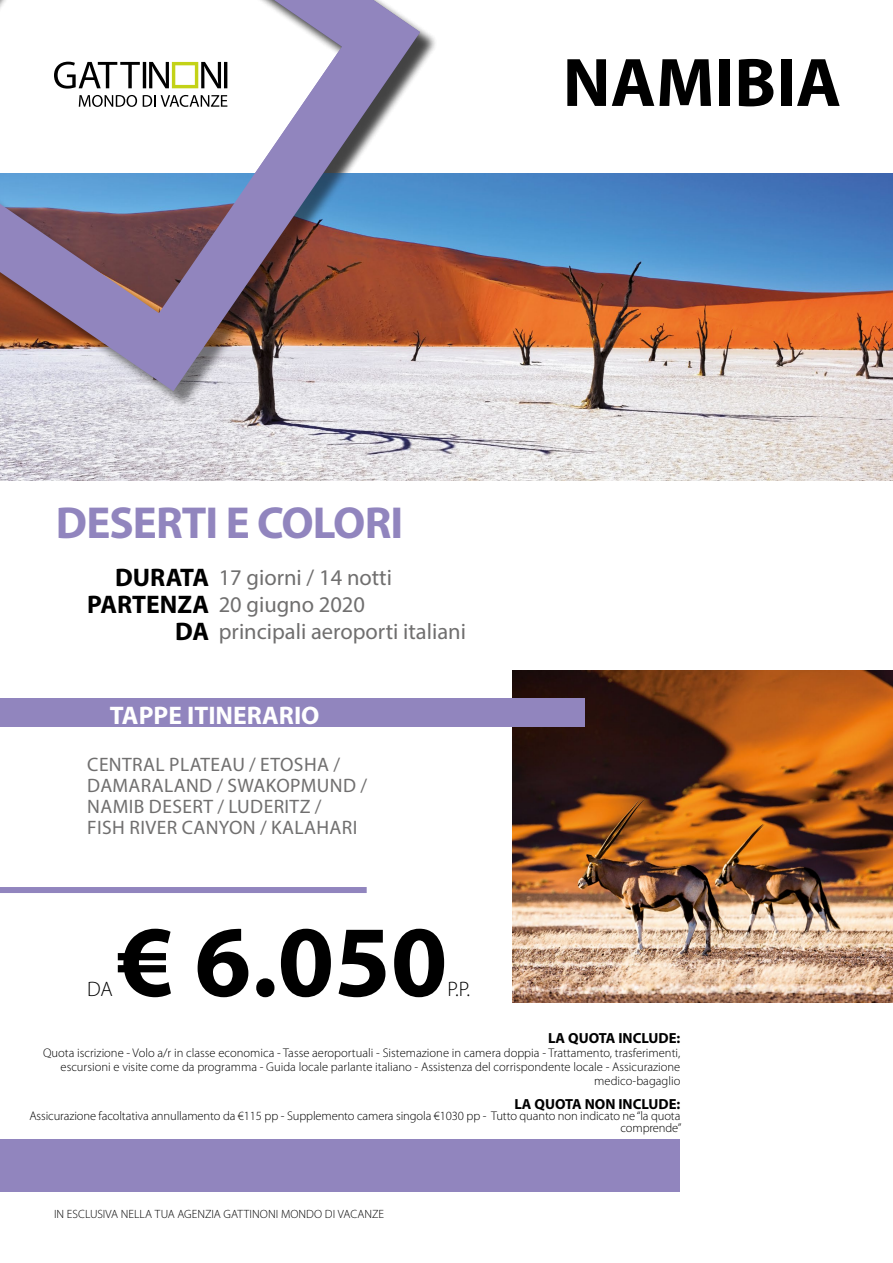
<style>
.page{position:relative;width:893px;height:1263px;background:#fff}
.page>*{position:absolute;margin:0;border:0;box-sizing:border-box;transform-origin:0 0}
.t1{font:700 102px "Myriad Pro";color:#000}
.t2{font:700 69.3px "Myriad Pro";color:#000}
.t3{font:700 45px "Myriad Pro";letter-spacing:-.02em;color:#9185be}
.t4{font:700 25.5px/27px "Myriad Pro";color:#000;text-align:right}
.t5{font:700 25.5px "Myriad Pro";color:#fff}
.t6{font:22.5px/27px "Myriad Pro";color:#706f6f}
.t7{font:300 21px "Myriad Pro";color:#000}
.t8{font:19.5px/21px "Myriad Pro";letter-spacing:.02em;color:#706f6f}
.t9{font:700 14.7px "Myriad Pro";color:#000}
.t10{font:300 12.6px/14px "Myriad Pro";color:#000;text-align:right}
.t11{font:300 12px "Myriad Pro";letter-spacing:.005em;color:#000}
</style>
<div class="page">
<img style="left:0;top:173px;width:893px;height:307px">
<div style="left:0;top:0;width:438px;height:409px;background:#000;opacity:.49"></div>
<svg style="left:0;top:0;width:420px;height:391px"></svg>
<div style="left:0;top:1140px;width:680px;height:52px;background:#9185be"></div>
<img style="left:512px;top:671px;width:381px;height:332px">
<div style="left:0;top:698px;width:584px;height:29px;background:#9185be"></div>
<div style="left:0;top:887px;width:367px;height:6px;background:#9185be"></div>
<h2 class="t2" style="left:563px;top:37px;width:280px">NAMIBIA</h2>
<h3 class="t3" style="left:56px;top:493px;width:349px">DESERTI E COLORI</h3>
<h3 class="t6" style="left:219px;top:564px;width:249px">17 giorni / 14 notti<br>20 giugno 2020<br>principali aeroporti italiani</h3>
<h3 class="t4" style="left:87px;top:563px;width:123px">DURATA<br>PARTENZA<br>DA</h3>
<h3 class="t5" style="left:110px;top:698px;width:211px">TAPPE ITINERARIO</h3>
<h3 class="t8" style="left:87px;top:754px;width:281px">CENTRAL PLATEAU / ETOSHA /<br>DAMARALAND / SWAKOPMUND /<br>NAMIB DESERT / LUDERITZ /<br>FISH RIVER CANYON / KALAHARI</h3>
<h1 class="t1" style="left:117px;top:895px;width:332px">€ 6.050</h1>
<h3 class="t7" style="left:87px;top:976px;width:27px">DA</h3>
<h3 class="t7" style="left:447px;top:976px;width:24px">P.P.</h3>
<p class="t9" style="left:548px;top:1028px;width:134px">LA QUOTA INCLUDE:</p>
<p class="t10" style="left:43px;top:1045px;width:639px">Quota iscrizione - Volo a/r in classe economica - Tasse aeroportuali - Sistemazione in camera doppia - Trattamento, trasferimenti, escursioni e visite come da programma - Guida locale parlante italiano - Assistenza del corrispondente locale - Assicurazione medico-bagaglio</p>
<p class="t9" style="left:514px;top:1094px;width:168px">LA QUOTA NON INCLUDE:</p>
<p class="t10" style="left:29px;top:1110px;width:654px;line-height:11.9px">Assicurazione facoltativa annullamento da €115 pp - Supplemento camera singola €1030 pp - Tutto quanto non indicato ne “la quota comprende”</p>
<p class="t11" style="left:54px;top:1207px;width:332px">IN ESCLUSIVA NELLA TUA AGENZIA GATTINONI MONDO DI VACANZE</p>
</div>
